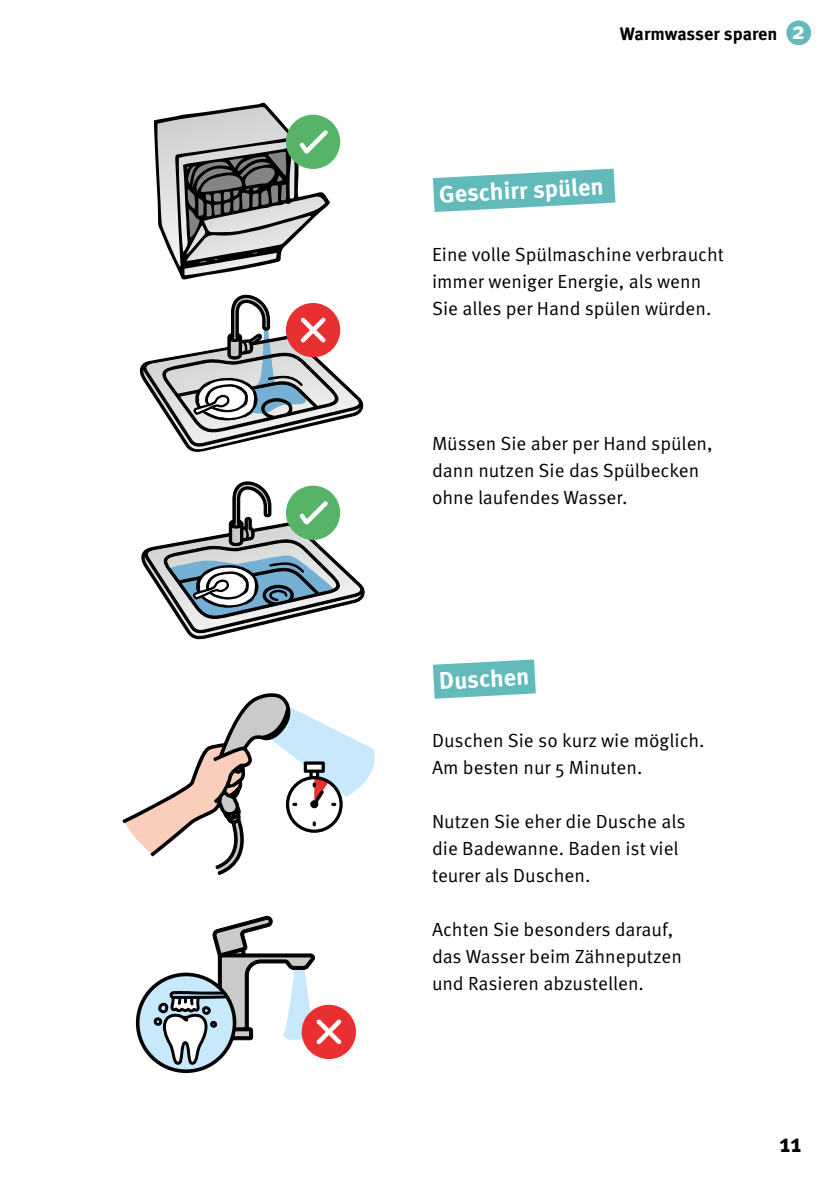
<style>
.page{position:relative;width:840px;height:1191px;background:#fff}
.page>*{position:absolute;margin:0;border:0;box-sizing:border-box;transform-origin:0 0}
.t1{font:700 26px "Meta";color:#000}
.t2{font:700 24px "Meta Pro";color:#fff}
.t3{font:19px/27px "Meta Pro Norm";color:#000}
.t4{font:700 18px "Meta Pro";letter-spacing:-.005em;color:#000}
.s1{font-family:"Meta";font-size:24px;color:#fff}
</style>
<div class="page">
<svg style="left:432px;top:659px;width:104px;height:40px;background:#7dc5c6"></svg>
<svg style="left:432px;top:168px;width:184px;height:44px"></svg>
<div style="left:785px;top:20px;width:25px;height:25px;background:#63babb;border-radius:50%"></div>
<div style="left:301px;top:1004px;width:55px;height:55px;background:#e7302f;border-radius:50%"></div>
<svg style="left:138px;top:915px;width:207px;height:156px"></svg>
<svg style="left:122px;top:693px;width:253px;height:182px"></svg>
<div style="left:310px;top:800px;width:8px;height:8px;border:3px solid #000;border-radius:50%"></div>
<svg style="left:141px;top:481px;width:223px;height:158px"></svg>
<svg style="left:140px;top:102px;width:224px;height:350px"></svg>
<p class="t4" style="left:619px;top:19px;width:187px">Warmwasser sparen <span class="s1">2</span></p>
<p class="t2" style="left:438px;top:176px;width:166px;rotate:-3deg">Geschirr spülen</p>
<p class="t3" style="left:432px;top:240px;width:293px">Eine volle Spülmaschine verbraucht immer weniger Energie, als wenn<br>Sie alles per Hand spülen würden.</p>
<p class="t3" style="left:432px;top:429px;width:282px">Müssen Sie aber per Hand spülen, dann nutzen Sie das Spülbecken ohne laufendes Wasser.</p>
<p class="t2" style="left:438px;top:662px;width:92px;rotate:-3deg">Duschen</p>
<p class="t3" style="left:432px;top:726px;width:274px">Duschen Sie so kurz wie möglich.<br>Am besten nur 5 Minuten.</p>
<p class="t3" style="left:432px;top:807px;width:255px">Nutzen Sie eher die Dusche als die Badewanne. Baden ist viel teurer als Duschen.</p>
<p class="t3" style="left:432px;top:915px;width:251px">Achten Sie besonders darauf, das Wasser beim Zähneputzen und Rasieren abzustellen.</p>
<h1 class="t1" style="left:779px;top:1128px;width:23px">11</h1>
</div>
